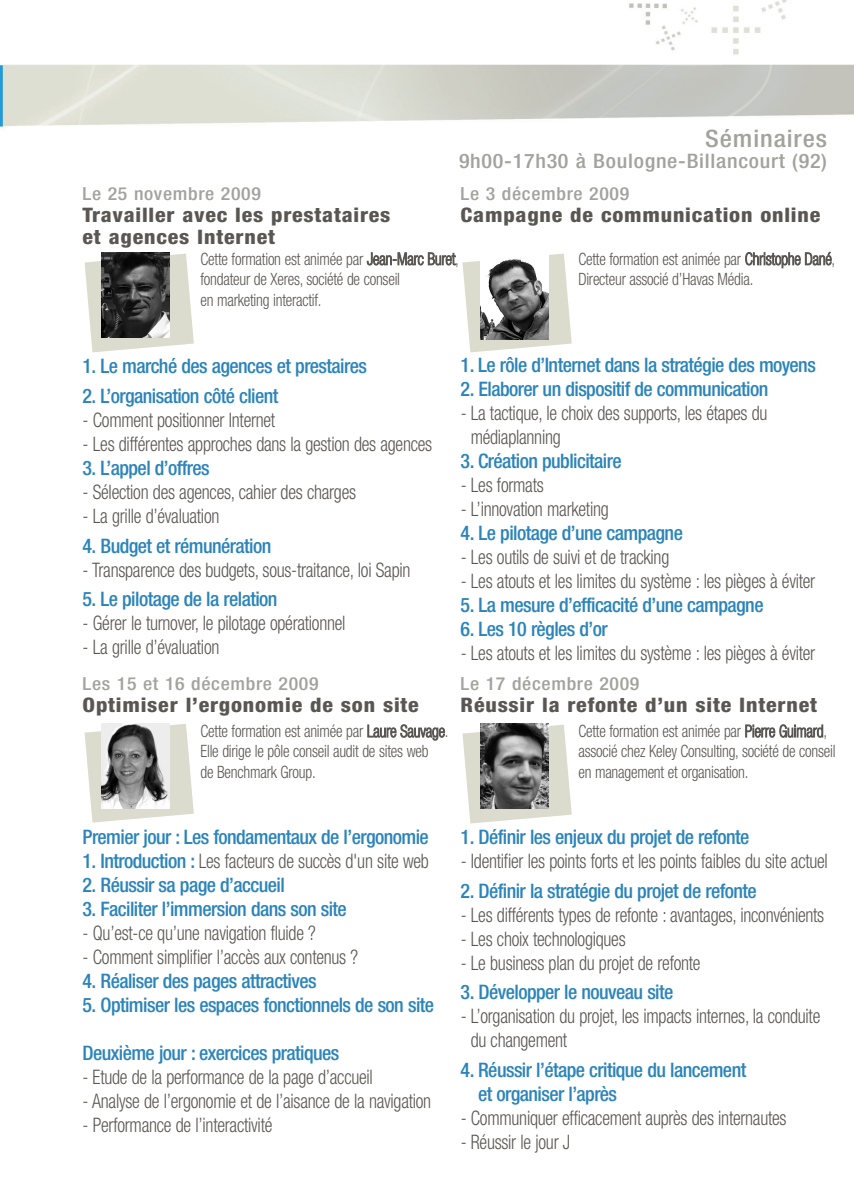
<style>
.page{position:relative;width:854px;height:1192px;background:#fff}
.page>*{position:absolute;margin:0;border:0;box-sizing:border-box;transform-origin:0 0}
.t1{font:500 condensed 24px "Helvetica Neue LT Std";letter-spacing:.035em;color:#a2a39d;scale:1.1 1}
.t2{font:300 condensed 20px/24px "Helvetica Neue LT Std";letter-spacing:-.015em;color:#5a5753;scale:.9 1}
.t3{font:500 condensed 20px/24px "Helvetica Neue LT Std";letter-spacing:-.03em;color:#2b84ba}
.t4{font:800 condensed 20px/22px "Helvetica Neue LT Std";letter-spacing:.035em;color:#5a5753;scale:1.1 1}
.t5{font:500 condensed 20px "Helvetica Neue LT Std";letter-spacing:.035em;color:#a2a39d;scale:1.1 1}
.t6{font:500 condensed 18px "Helvetica Neue LT Std";letter-spacing:.035em;color:#a2a39d;scale:1.1 1}
.t7{font:300 condensed 17px/20.4px "Helvetica Neue LT Std";letter-spacing:-.015em;color:#5a5753;scale:.9 1}
.s1{font-weight:500;color:#2b84ba}
</style>
<div class="page">
<img style="left:0;top:0;width:853px;height:824px">
<div style="left:460px;top:186px;width:376px;height:65px;background:#fff"></div>
<div style="left:83px;top:676px;width:375px;height:65px;background:#fff"></div>
<div style="left:460px;top:676px;width:376px;height:65px;background:#fff"></div>
<svg style="left:462px;top:254px;width:109px;height:98px"></svg>
<svg style="left:462px;top:724px;width:109px;height:99px"></svg>
<svg style="left:85px;top:724px;width:109px;height:98px"></svg>
<img style="left:101px;top:723px;width:68px;height:85px">
<img style="left:481px;top:723px;width:68px;height:85px">
<img style="left:481px;top:255px;width:68px;height:85px">
<div style="left:83px;top:186px;width:375px;height:65px;background:#fff"></div>
<div style="left:452px;top:130px;width:375px;height:48px;background:#fff"></div>
<svg style="left:85px;top:254px;width:109px;height:98px"></svg>
<img style="left:101px;top:253px;width:68px;height:85px">
<p class="t6" style="left:83px;top:187px;width:164px">Le 25 novembre 2009</p>
<p class="t4" style="left:83px;top:205px;width:281px">Travailler avec les prestataires et agences Internet</p>
<p class="t1" style="left:705px;top:130px;width:112px">Séminaires</p>
<p class="t5" style="left:459px;top:154px;width:336px">9h00-17h30 à Boulogne-Billancourt (92)</p>
<p class="t6" style="left:460px;top:187px;width:155px">Le 3 décembre 2009</p>
<p class="t4" style="left:460px;top:205px;width:328px">Campagne de communication online</p>
<p class="t7" style="left:200px;top:250px;width:288px">Cette formation est animée par Jean-Marc Buret, fondateur de Xeres, société de conseil<br>en marketing interactif.</p>
<p class="t7" style="left:578px;top:250px;width:287px">Cette formation est animée par Christophe Dané,<br>Directeur associé d’Havas Média.</p>
<p class="t3" style="left:83px;top:356px;width:286px">1. Le marché des agences et prestaires</p>
<p class="t3" style="left:83px;top:386px;width:197px">2. L’organisation côté client</p>
<p class="t2" style="left:83px;top:410px;width:215px">- Comment positionner Internet</p>
<p class="t2" style="left:83px;top:434px;width:390px">- Les différentes approches dans la gestion des agences</p>
<p class="t3" style="left:83px;top:458px;width:128px">3. L’appel d’offres</p>
<p class="t2" style="left:83px;top:482px;width:305px">- Sélection des agences, cahier des charges</p>
<p class="t2" style="left:83px;top:506px;width:153px">- La grille d’évaluation</p>
<p class="t3" style="left:83px;top:535px;width:190px">4. Budget et rémunération</p>
<p class="t2" style="left:83px;top:559px;width:366px">- Transparence des budgets, sous-traitance, loi Sapin</p>
<p class="t3" style="left:83px;top:589px;width:196px">5. Le pilotage de la relation</p>
<p class="t2" style="left:83px;top:613px;width:294px">- Gérer le turnover, le pilotage opérationnel</p>
<p class="t2" style="left:83px;top:637px;width:153px">- La grille d’évaluation</p>
<p class="t6" style="left:83px;top:677px;width:216px">Les 15 et 16 décembre 2009</p>
<p class="t4" style="left:83px;top:696px;width:307px">Optimiser l’ergonomie de son site</p>
<p class="t3" style="left:460px;top:355px;width:357px">1. Le rôle d’Internet dans la stratégie des moyens</p>
<p class="t3" style="left:460px;top:379px;width:309px">2. Elaborer un dispositif de communication</p>
<p class="t2" style="left:470px;top:403px;width:331px;text-indent:-10px">- La tactique, le choix des supports, les étapes du médiaplanning</p>
<p class="t3" style="left:460px;top:451px;width:162px">3. Création publicitaire</p>
<p class="t2" style="left:460px;top:475px;width:94px">- Les formats</p>
<p class="t2" style="left:460px;top:499px;width:166px">- L’innovation marketing</p>
<p class="t3" style="left:460px;top:523px;width:224px">4. Le pilotage d’une campagne</p>
<p class="t2" style="left:460px;top:547px;width:233px">- Les outils de suivi et de tracking</p>
<p class="t2" style="left:460px;top:571px;width:395px">- Les atouts et les limites du système : les pièges à éviter</p>
<p class="t3" style="left:460px;top:595px;width:304px">5. La mesure d’efficacité d’une campagne</p>
<p class="t3" style="left:460px;top:619px;width:149px">6. Les 10 règles d’or</p>
<p class="t2" style="left:460px;top:643px;width:395px">- Les atouts et les limites du système : les pièges à éviter</p>
<p class="t6" style="left:460px;top:677px;width:164px">Le 17 décembre 2009</p>
<p class="t4" style="left:460px;top:696px;width:325px">Réussir la refonte d’un site Internet</p>
<p class="t7" style="left:200px;top:722px;width:277px">Cette formation est animée par Laure Sauvage.<br>Elle dirige le pôle conseil audit de sites web<br>de Benchmark Group.</p>
<p class="t7" style="left:578px;top:722px;width:287px">Cette formation est animée par Pierre Guimard, associé chez Keley Consulting, société de conseil en management et organisation.</p>
<p class="t3" style="left:83px;top:827px;width:348px">Premier jour : Les fondamentaux de l’ergonomie</p>
<p class="t2" style="left:83px;top:851px;width:386px"><span class="s1">1. Introduction :</span> Les facteurs de succès d'un site web</p>
<p class="t3" style="left:83px;top:875px;width:204px">2. Réussir sa page d’accueil</p>
<p class="t3" style="left:83px;top:899px;width:266px">3. Faciliter l’immersion dans son site</p>
<p class="t2" style="left:83px;top:923px;width:261px">- Qu’est-ce qu’une navigation fluide ?</p>
<p class="t2" style="left:83px;top:947px;width:308px">- Comment simplifier l’accès aux contenus ?</p>
<p class="t3" style="left:83px;top:971px;width:235px">4. Réaliser des pages attractives</p>
<p class="t3" style="left:83px;top:995px;width:353px">5. Optimiser les espaces fonctionnels de son site</p>
<p class="t3" style="left:83px;top:1043px;width:258px">Deuxième jour : exercices pratiques</p>
<p class="t2" style="left:83px;top:1067px;width:324px">- Etude de la performance de la page d’accueil</p>
<p class="t2" style="left:83px;top:1091px;width:389px">- Analyse de l’ergonomie et de l’aisance de la navigation</p>
<p class="t2" style="left:83px;top:1115px;width:212px">- Performance de l’interactivité</p>
<p class="t3" style="left:460px;top:826px;width:290px">1. Définir les enjeux du projet de refonte</p>
<p class="t2" style="left:460px;top:850px;width:409px">- Identifier les points forts et les points faibles du site actuel</p>
<p class="t3" style="left:460px;top:880px;width:297px">2. Définir la stratégie du projet de refonte</p>
<p class="t2" style="left:460px;top:904px;width:405px">- Les différents types de refonte : avantages, inconvénients</p>
<p class="t2" style="left:460px;top:928px;width:185px">- Les choix technologiques</p>
<p class="t2" style="left:460px;top:952px;width:268px">- Le business plan du projet de refonte</p>
<p class="t3" style="left:460px;top:982px;width:214px">3. Développer le nouveau site</p>
<p class="t2" style="left:470px;top:1006px;width:390px;text-indent:-10px">- L’organisation du projet, les impacts internes, la conduite du changement</p>
<p class="t3" style="left:478px;top:1059px;width:269px;text-indent:-18px">4. Réussir l’étape critique du lancement et organiser l’après</p>
<p class="t2" style="left:460px;top:1107px;width:363px">- Communiquer efficacement auprès des internautes</p>
<p class="t2" style="left:460px;top:1131px;width:123px">- Réussir le jour J</p>
</div>
